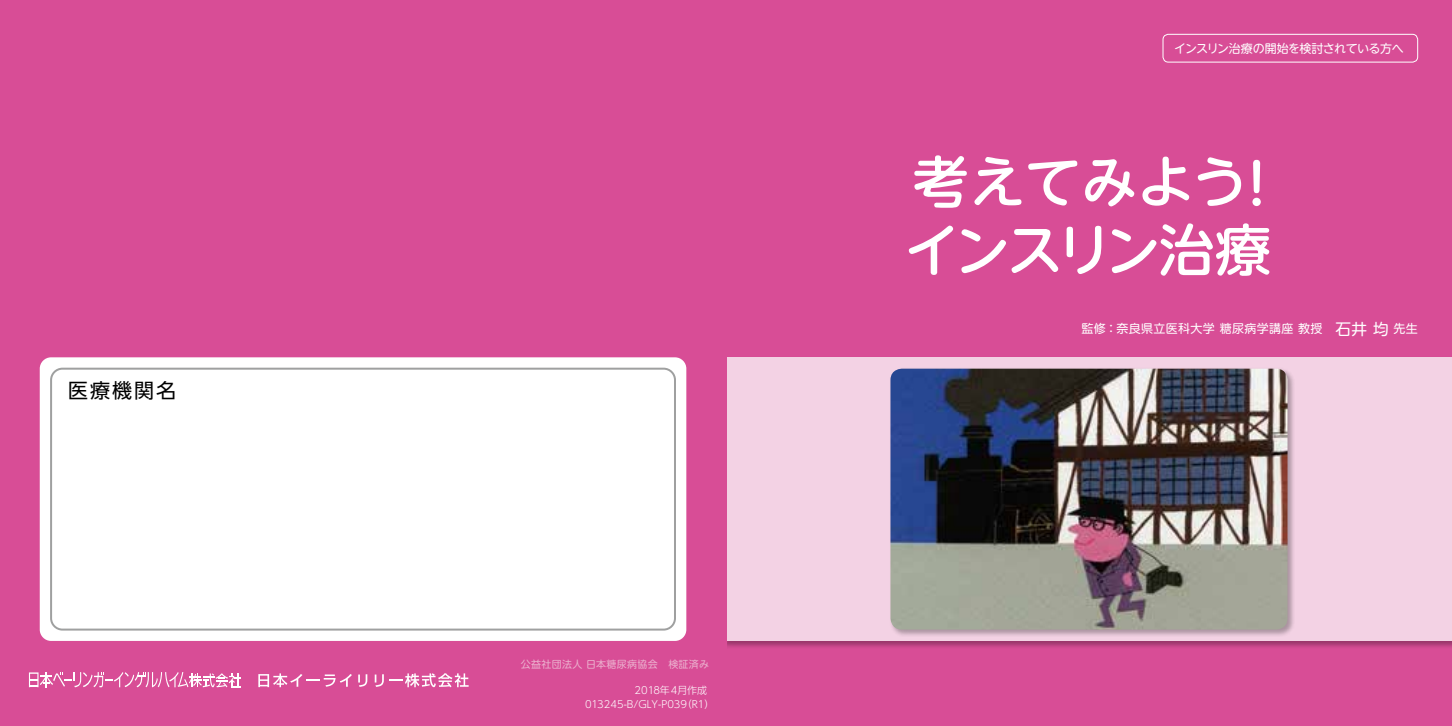
<style>
.page{position:relative;width:1452px;height:726px;background:#fff}
.page>*{position:absolute;margin:0;border:0;box-sizing:border-box;transform-origin:0 0}
.t1{font:500 56px/68px "UD Shin M Go Pr 6 N";letter-spacing:-.03em;color:#fff}
.t2{font:20px "UD Shin Go Pro";letter-spacing:.1em;color:#000}
.t3{font:12px "UD Shin M Go Pr 6 N";letter-spacing:.03em;color:#fff}
.t4{font:12px "UD Shin M Go Pr 6 N";letter-spacing:-.045em;color:#fff}
.t5{font:300 10px/14px "UD Shin Go Pr 6 N";color:#fff}
.t6{font:10px "UD Shin M Go Pr 6 N";letter-spacing:.03em;color:#ebb0ce}
.s1{font-size:15.6px}
</style>
<div class="page">
<div style="left:726px;top:0;width:725px;height:726px;background:#d84d96"></div>
<div style="left:721px;top:356px;width:730px;height:293px;background:#000;opacity:.3"></div>
<div style="left:726px;top:357px;width:725px;height:284px;background:#f3d2e4"></div>
<div style="left:0;top:0;width:726px;height:726px;background:#d84d96"></div>
<svg style="left:258px;top:673px;width:94px;height:14px"></svg>
<svg style="left:358px;top:674px;width:9px;height:13px"></svg>
<svg style="left:375px;top:673px;width:93px;height:14px"></svg>
<svg style="left:29px;top:672px;width:212px;height:15px"></svg>
<div style="left:40px;top:357px;width:646px;height:284px;background:#fff;border-radius:11px"></div>
<div style="left:50px;top:368px;width:626px;height:262px;border:2px solid #9fa0a0;border-radius:11px"></div>
<div style="left:889px;top:367px;width:406px;height:270px;background:#000;opacity:.3"></div>
<img style="left:890px;top:369px;width:397px;height:260px">
<div style="left:1162px;top:34px;width:255px;height:28px;border:1px solid #fff;border-radius:5px"></div>
<h2 class="t2" style="left:68px;top:374px;width:109px">医療機関名</h2>
<p class="t6" style="left:521px;top:656px;width:190px">公益社団法人 日本糖尿病協会　検証済み</p>
<p class="t5" style="left:585px;top:682px;width:131px;text-indent:49px">2018年4月作成<br>013245-B/GLY-P039（R1）</p>
<p class="t4" style="left:1174px;top:38px;width:231px">インスリン治療の開始を検討されている方へ</p>
<h1 class="t1" style="left:904px;top:144px;width:368px">考えてみよう!インスリン治療</h1>
<p class="t3" style="left:1081px;top:319px;width:338px">監修：奈良県立医科大学 糖尿病学講座 教授　<span class="s1">石井 均</span> 先生</p>
</div>
